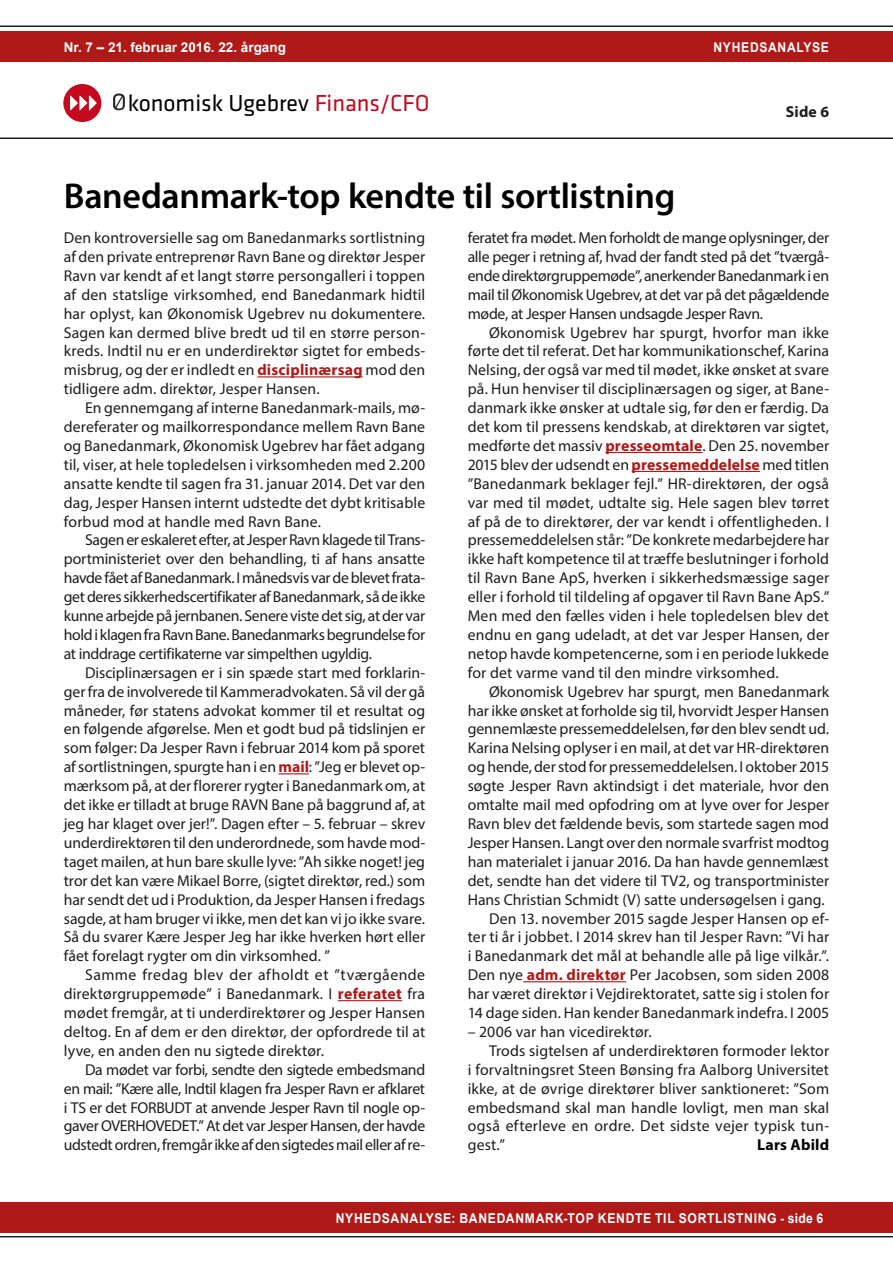
<style>
.page{position:relative;width:893px;height:1263px;background:#fff}
.page>*{position:absolute;margin:0;border:0;box-sizing:border-box;transform-origin:0 0}
.Rubrik{font:600 36px "Myriad Pro";letter-spacing:-.01em;color:#000}
.t1{font:24px "Klavika";color:#000}
.Brødtekst{font:15.75px/18.9px "Myriad Pro";letter-spacing:.005em;color:#1d1d1b;text-align:justify}
.Brødtekst-2{font:700 15.75px "Myriad Pro";letter-spacing:.015em;color:#000}
.t2{font:700 15.75px "Myriad Pro";color:#1d1d1b}
.Sidehoved{font:700 13.5px "Arial";letter-spacing:.055em;color:#fff;scale:.9 1}
.Sidehoved-2{font:700 13.5px "Arial";color:#fff}
.s1{color:#c30a1f}
.s2{font-weight:700;color:#af1917}
</style>
<div class="page">
<svg style="left:63px;top:84px;width:38px;height:38px"></svg>
<svg style="left:113px;top:94px;width:12px;height:16px"></svg>
<hr style="left:0;top:26px;width:893px;height:1px;background:#1d1d1b">
<div style="left:0;top:32px;width:893px;height:30px;background:#af1917"></div>
<hr style="left:0;top:137px;width:893px;height:2px;background:#1d1d1b">
<div style="left:0;top:1202px;width:893px;height:30px;background:#af1917"></div>
<hr style="left:0;top:1236px;width:893px;height:1px;background:#1d1d1b">
<hr style="left:257px;top:376px;width:106px;height:1px;background:#af1917">
<hr style="left:278px;top:773px;width:31px;height:1px;background:#af1917">
<hr style="left:338px;top:1000px;width:64px;height:1px;background:#af1917">
<hr style="left:605px;top:452px;width:98px;height:1px;background:#af1917">
<hr style="left:632px;top:471px;width:128px;height:1px;background:#af1917">
<hr style="left:523px;top:981px;width:103px;height:1px;background:#af1917">
<p class="Sidehoved-2" style="left:64px;top:37px;width:224px">Nr. 7 – 21. februar 2016. 22. årgang</p>
<p class="Sidehoved" style="left:713px;top:37px;width:130px">NYHEDSANALYSE</p>
<h2 class="t1" style="left:127px;top:87px;width:304px">konomisk Ugebrev <span class="s1">Finans/CFO</span></h2>
<p class="t2" style="left:786px;top:101px;width:45px">Side 6</p>
<p class="Rubrik" style="left:64px;top:173px;width:613px">Banedanmark-top kendte til sortlistning</p>
<p class="Brødtekst" style="left:64px;top:228px;width:363px">Den kontroversielle sag om Banedanmarks sortlistning af den private entreprenør Ravn Bane og direktør Jesper Ravn var kendt af et langt større persongalleri i toppen af den statslige virksomhed, end Banedanmark hidtil har oplyst, kan Økonomisk Ugebrev nu dokumentere.<br>Sagen kan dermed blive bredt ud til en større person&shy;kreds. Indtil nu er en underdirektør sigtet for embeds&shy;misbrug, og der er indledt en <span class="s2">disciplinærsag</span> mod den tidligere adm. direktør, Jesper Hansen.</p>
<p class="Brødtekst" style="left:64px;top:398px;width:363px;text-indent:21px">En gennemgang af interne Banedanmark-mails, mø&shy;dereferater og mailkorrespondance mellem Ravn Bane og Banedanmark, Økonomisk Ugebrev har fået adgang til, viser, at hele topledelsen i virksomheden med 2.200 ansatte kendte til sagen fra 31. januar 2014. Det var den dag, Jesper Hansen internt udstedte det dybt kritisable forbud mod at handle med Ravn Bane.</p>
<p class="Brødtekst" style="left:64px;top:530px;width:363px;text-indent:21px">Sagen er eskaleret efter, at Jesper Ravn klagede til Trans&shy;portministeriet over den behandling, ti af hans ansatte havde fået af Banedanmark. I månedsvis var de blevet frata&shy;get deres sikkerhedscertifikater af Banedanmark, så de ikke kunne arbejde på jernbanen. Senere viste det sig, at der var hold i klagen fra Ravn Bane. Banedanmarks begrundelse for at inddrage certifikaterne var simpelthen ugyldig.</p>
<p class="Brødtekst" style="left:64px;top:663px;width:363px;text-indent:21px">Disciplinærsagen er i sin spæde start med forklarin&shy;ger fra de involverede til Kammeradvokaten. Så vil der gå måneder, før statens advokat kommer til et resultat og en følgende afgørelse. Men et godt bud på tidslinjen er som følger: Da Jesper Ravn i februar 2014 kom på sporet af sortlistningen, spurgte han i en <span class="s2">mail</span>: ”Jeg er blevet op&shy;mærksom på, at der florerer rygter i Banedanmark om, at det ikke er tilladt at bruge RAVN Bane på baggrund af, at jeg har klaget over jer!”. Dagen efter – 5. februar – skrev underdirektøren til den underordnede, som havde mod&shy;taget mailen, at hun bare skulle lyve: ”Ah sikke noget! jeg tror det kan være Mikael Borre, (sigtet direktør, red.) som har sendt det ud i Produktion, da Jesper Hansen i fredags sagde, at ham bruger vi ikke, men det kan vi jo ikke svare.<br>Så du svarer Kære Jesper Jeg har ikke hverken hørt eller fået forelagt rygter om din virksomhed. ”</p>
<p class="Brødtekst" style="left:64px;top:965px;width:363px;text-indent:21px">Samme fredag blev der afholdt et ”tværgående direktørgruppemøde” i Banedanmark. I <span class="s2">referatet</span> fra mødet fremgår, at ti underdirektører og Jesper Hansen deltog. En af dem er den direktør, der opfordrede til at lyve, en anden den nu sigtede direktør.</p>
<p class="Brødtekst" style="left:64px;top:1060px;width:363px;text-indent:21px">Da mødet var forbi, sendte den sigtede embedsmand en mail: ”Kære alle, Indtil klagen fra Jesper Ravn er afklaret i TS er det FORBUDT at anvende Jesper Ravn til nogle op&shy;gaver OVERHOVEDET.” At det var Jesper Hansen, der havde udstedt ordren, fremgår ikke af den sigtedes mail eller af re-</p>
<p class="Brødtekst" style="left:468px;top:228px;width:363px">feratet fra mødet. Men forholdt de mange oplysninger, der alle peger i retning af, hvad der fandt sted på det ”tværgå&shy;ende direktørgruppemøde”, anerkender Banedanmark i en mail til Økonomisk Ugebrev, at det var på det pågældende møde, at Jesper Hansen undsagde Jesper Ravn.</p>
<p class="Brødtekst" style="left:468px;top:323px;width:363px;text-indent:21px">Økonomisk Ugebrev har spurgt, hvorfor man ikke førte det til referat. Det har kommunikationschef, Karina Nelsing, der også var med til mødet, ikke ønsket at svare på. Hun henviser til disciplinærsagen og siger, at Bane&shy;danmark ikke ønsker at udtale sig, før den er færdig. Da det kom til pressens kendskab, at direktøren var sigtet, medførte det massiv <span class="s2">presseomtale</span>. Den 25. november 2015 blev der udsendt en <span class="s2">pressemeddelelse</span> med titlen ”Banedanmark beklager fejl.” HR-direktøren, der også var med til mødet, udtalte sig. Hele sagen blev tørret af på de to direktører, der var kendt i offentligheden. I pressemeddelelsen står: ”De konkrete medarbejdere har ikke haft kompetence til at træffe beslutninger i forhold til Ravn Bane ApS, hverken i sikkerhedsmæssige sager eller i forhold til tildeling af opgaver til Ravn Bane ApS.” Men med den fælles viden i hele topledelsen blev det endnu en gang udeladt, at det var Jesper Hansen, der netop havde kompetencerne, som i en periode lukkede for det varme vand til den mindre virksomhed.</p>
<p class="Brødtekst" style="left:468px;top:682px;width:363px;text-indent:21px">Økonomisk Ugebrev har spurgt, men Banedanmark har ikke ønsket at forholde sig til, hvorvidt Jesper Hansen gennemlæste pressemeddelelsen, før den blev sendt ud.<br>Karina Nelsing oplyser i en mail, at det var HR-direktøren og hende, der stod for pressemeddelelsen. I oktober 2015 søgte Jesper Ravn aktindsigt i det materiale, hvor den omtalte mail med opfodring om at lyve over for Jesper Ravn blev det fældende bevis, som startede sagen mod Jesper Hansen. Langt over den normale svarfrist modtog han materialet i januar 2016. Da han havde gennemlæst det, sendte han det videre til TV2, og transportminister Hans Christian Schmidt (V) satte undersøgelsen i gang.</p>
<p class="Brødtekst" style="left:468px;top:908px;width:363px;text-indent:21px">Den 13. november 2015 sagde Jesper Hansen op ef&shy;ter ti år i jobbet. I 2014 skrev han til Jesper Ravn: ”Vi har i Banedanmark det mål at behandle alle på lige vilkår.”.<br>Den nye <span class="s2">adm. direktør</span> Per Jacobsen, som siden 2008 har været direktør i Vejdirektoratet, satte sig i stolen for 14 dage siden. Han kender Banedanmark indefra. I 2005</p>
<p class="Brødtekst" style="left:468px;top:1022px;width:185px">– 2006 var han vicedirektør.</p>
<p class="Brødtekst" style="left:468px;top:1041px;width:363px;text-indent:21px">Trods sigtelsen af underdirektøren formoder lektor i forvaltningsret Steen Bønsing fra Aalborg Universitet ikke, at de øvrige direktører bliver sanktioneret: ”Som embedsmand skal man handle lovligt, men man skal også efterleve en ordre. Det sidste vejer typisk tun&shy;gest.”</p>
<p class="Brødtekst-2" style="left:757px;top:1135px;width:74px">Lars Abild</p>
<p class="Sidehoved" style="left:336px;top:1208px;width:543px">NYHEDSANALYSE: BANEDANMARK-TOP KENDTE TIL SORTLISTNING - side 6</p>
</div>
